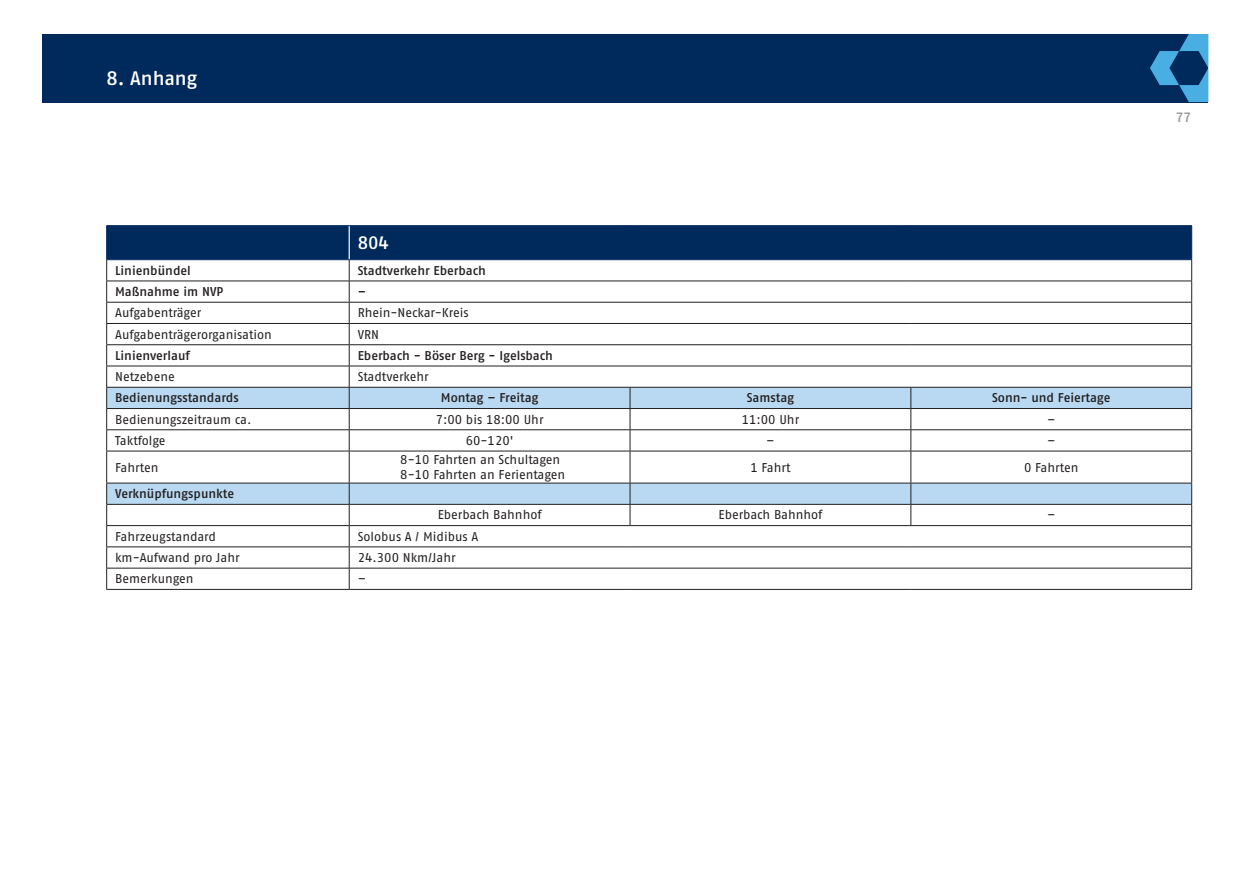
<style>
.page{position:relative;width:1251px;height:893px;background:#fff}
.page>*{position:absolute;margin:0;border:0;box-sizing:border-box;transform-origin:0 0}
.t1{font:19.5px "Fago No Med Tf";color:#fff}
.t2{font:18px "Fago No Med Tf";color:#fff}
.t3{font:13.5px "Fago No Med Tf";color:#939598}
.t4{font:12.75px/14.4px "Fago No Regular Tf";color:#231f20}
.t5{font:12.75px "Fago No Med Tf";letter-spacing:-.005em;color:#231f20}
</style>
<div class="page">
<div style="left:43px;top:34px;width:1165px;height:68px;background:#00295c"></div>
<svg style="left:1150px;top:34px;width:58px;height:68px"></svg>
<svg style="left:107px;top:505px;width:1084px;height:84px"></svg>
<svg style="left:107px;top:452px;width:1084px;height:52px"></svg>
<hr style="left:106px;top:451px;width:243px;height:1px;background:#231f20">
<hr style="left:106px;top:451px;width:1px;height:32px;background:#231f20">
<hr style="left:349px;top:451px;width:281px;height:1px;background:#231f20">
<hr style="left:630px;top:451px;width:280px;height:1px;background:#231f20">
<hr style="left:910px;top:451px;width:281px;height:1px;background:#231f20">
<hr style="left:106px;top:483px;width:243px;height:1px;background:#231f20">
<hr style="left:349px;top:483px;width:281px;height:1px;background:#231f20">
<hr style="left:630px;top:483px;width:280px;height:1px;background:#231f20">
<hr style="left:910px;top:483px;width:281px;height:1px;background:#231f20">
<hr style="left:106px;top:504px;width:243px;height:1px;background:#231f20">
<hr style="left:349px;top:504px;width:281px;height:1px;background:#231f20">
<hr style="left:630px;top:504px;width:280px;height:1px;background:#231f20">
<hr style="left:910px;top:504px;width:281px;height:1px;background:#231f20">
<hr style="left:106px;top:525px;width:243px;height:1px;background:#231f20">
<hr style="left:349px;top:525px;width:281px;height:1px;background:#231f20">
<hr style="left:630px;top:525px;width:280px;height:1px;background:#231f20">
<hr style="left:910px;top:525px;width:281px;height:1px;background:#231f20">
<hr style="left:106px;top:547px;width:243px;height:1px;background:#231f20">
<hr style="left:349px;top:547px;width:281px;height:1px;background:#231f20">
<hr style="left:630px;top:547px;width:280px;height:1px;background:#231f20">
<hr style="left:910px;top:547px;width:281px;height:1px;background:#231f20">
<hr style="left:106px;top:568px;width:243px;height:1px;background:#231f20">
<svg style="left:106px;top:483px;width:1px;height:106px"></svg>
<hr style="left:349px;top:568px;width:281px;height:1px;background:#231f20">
<hr style="left:630px;top:568px;width:280px;height:1px;background:#231f20">
<hr style="left:910px;top:568px;width:281px;height:1px;background:#231f20">
<hr style="left:106px;top:589px;width:243px;height:1px;background:#231f20">
<hr style="left:349px;top:589px;width:281px;height:1px;background:#231f20">
<hr style="left:630px;top:589px;width:280px;height:1px;background:#231f20">
<hr style="left:910px;top:589px;width:281px;height:1px;background:#231f20">
<hr style="left:629px;top:451px;width:1px;height:32px;background:#231f20">
<hr style="left:910px;top:451px;width:1px;height:32px;background:#231f20">
<hr style="left:1191px;top:451px;width:1px;height:32px;background:#231f20">
<svg style="left:629px;top:483px;width:1px;height:42px"></svg>
<svg style="left:910px;top:483px;width:1px;height:42px"></svg>
<svg style="left:1191px;top:483px;width:1px;height:106px"></svg>
<svg style="left:106px;top:226px;width:1086px;height:225px"></svg>
<hr style="left:349px;top:451px;width:1px;height:32px;background:#231f20">
<svg style="left:349px;top:483px;width:1px;height:106px"></svg>
<hr style="left:106px;top:225px;width:243px;height:1px;background:#00295c">
<hr style="left:106px;top:226px;width:1px;height:33px;background:#00295c">
<hr style="left:349px;top:225px;width:281px;height:1px;background:#00295c">
<hr style="left:630px;top:225px;width:280px;height:1px;background:#00295c">
<hr style="left:910px;top:225px;width:281px;height:1px;background:#00295c">
<hr style="left:1191px;top:226px;width:1px;height:33px;background:#00295c">
<hr style="left:106px;top:259px;width:243px;height:1px;background:#00295c">
<hr style="left:349px;top:259px;width:281px;height:1px;background:#00295c">
<hr style="left:630px;top:259px;width:280px;height:1px;background:#00295c">
<hr style="left:910px;top:259px;width:281px;height:1px;background:#00295c">
<h1 class="t1" style="left:106px;top:67px;width:92px">8. Anhang</h1>
<h2 class="t2" style="left:357px;top:232px;width:33px">804</h2>
<p class="t5" style="left:115px;top:263px;width:77px">Linienbündel</p>
<p class="t5" style="left:357px;top:263px;width:130px">Stadtverkehr Eberbach</p>
<p class="t5" style="left:115px;top:284px;width:110px">Maßnahme im NVP</p>
<p class="t5" style="left:357px;top:284px;width:10px">–</p>
<p class="t4" style="left:115px;top:306px;width:88px">Aufgabenträger</p>
<p class="t4" style="left:357px;top:306px;width:112px">Rhein-Neckar-Kreis</p>
<p class="t4" style="left:115px;top:327px;width:158px">Aufgabenträgerorganisation</p>
<p class="t4" style="left:357px;top:327px;width:23px">VRN</p>
<p class="t5" style="left:115px;top:348px;width:76px">Linienverlauf</p>
<p class="t5" style="left:357px;top:348px;width:197px">Eberbach - Böser Berg - Igelsbach</p>
<p class="t4" style="left:115px;top:369px;width:61px">Netzebene</p>
<p class="t4" style="left:357px;top:369px;width:73px">Stadtverkehr</p>
<p class="t5" style="left:115px;top:391px;width:125px">Bedienungsstandards</p>
<p class="t5" style="left:441px;top:391px;width:99px">Montag – Freitag</p>
<p class="t5" style="left:746px;top:391px;width:49px">Samstag</p>
<p class="t5" style="left:991px;top:391px;width:120px">Sonn- und Feiertage</p>
<p class="t4" style="left:115px;top:412px;width:138px">Bedienungszeitraum ca.</p>
<p class="t4" style="left:435px;top:412px;width:109px">7:00 bis 18:00 Uhr</p>
<p class="t4" style="left:741px;top:412px;width:59px">11:00 Uhr</p>
<p class="t4" style="left:1046px;top:412px;width:10px">–</p>
<p class="t4" style="left:115px;top:433px;width:52px">Taktfolge</p>
<p class="t4" style="left:465px;top:433px;width:49px">60-120'</p>
<p class="t4" style="left:766px;top:433px;width:10px">–</p>
<p class="t4" style="left:1046px;top:433px;width:10px">–</p>
<p class="t4" style="left:115px;top:460px;width:45px">Fahrten</p>
<p class="t4" style="left:400px;top:453px;width:166px">8-10 Fahrten an Schultagen<br>8-10 Fahrten an Ferientagen</p>
<p class="t4" style="left:750px;top:460px;width:42px">1 Fahrt</p>
<p class="t4" style="left:1023px;top:460px;width:56px">0 Fahrten</p>
<p class="t5" style="left:115px;top:486px;width:120px">Verknüpfungspunkte</p>
<p class="t4" style="left:437px;top:508px;width:105px">Eberbach Bahnhof</p>
<p class="t4" style="left:718px;top:508px;width:105px">Eberbach Bahnhof</p>
<p class="t4" style="left:1046px;top:508px;width:10px">–</p>
<p class="t4" style="left:115px;top:529px;width:102px">Fahrzeugstandard</p>
<p class="t4" style="left:357px;top:529px;width:122px">Solobus A / Midibus A</p>
<p class="t4" style="left:115px;top:550px;width:126px">km-Aufwand pro Jahr</p>
<p class="t4" style="left:357px;top:550px;width:99px">24.300 Nkm/Jahr</p>
<p class="t4" style="left:115px;top:571px;width:80px">Bemerkungen</p>
<p class="t4" style="left:357px;top:571px;width:10px">–</p>
<p class="t3" style="left:1175px;top:110px;width:17px">77</p>
</div>
